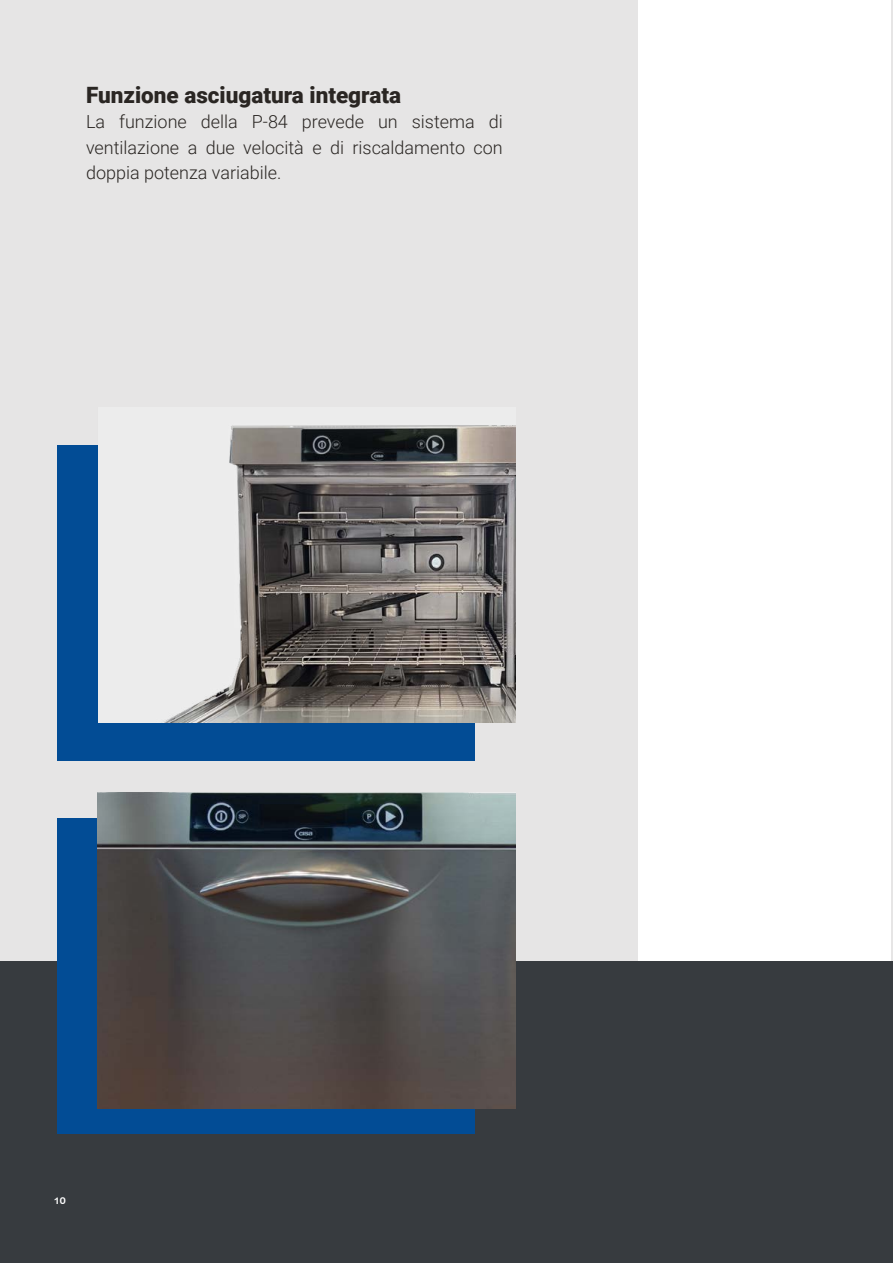
<style>
.page{position:relative;width:893px;height:1263px;background:#fff}
.page>*{position:absolute;margin:0;border:0;box-sizing:border-box;transform-origin:0 0}
.t1{font:900 22.5px "Roboto";color:#2a2623}
.t2{font:300 18px/25.5px "Roboto";color:#2a2623;text-align:justify}
.t3{font:18px "Arial";color:#fff}
</style>
<div class="page">
<hr style="left:892px;top:0;width:1px;height:1263px;background:#e6e5e5">
<div style="left:0;top:0;width:638px;height:1263px;background:#e6e5e5"></div>
<div style="left:0;top:961px;width:893px;height:302px;background:#373b3f"></div>
<div style="left:57px;top:445px;width:418px;height:316px;background:#024c95"></div>
<div style="left:57px;top:818px;width:418px;height:315px;background:#024c95"></div>
<img style="left:98px;top:425px;width:417px;height:297px">
<img style="left:98px;top:793px;width:417px;height:315px">
<p class="t1" style="left:86px;top:79px;width:317px">Funzione asciugatura integrata</p>
<p class="t2" style="left:86px;top:108px;width:418px">La funzione della P-84 prevede un sistema di ventilazione a due velocità e di riscaldamento con doppia potenza variabile.</p>
<p class="t3" style="left:54px;top:1185px;width:13px">10</p>
</div>
